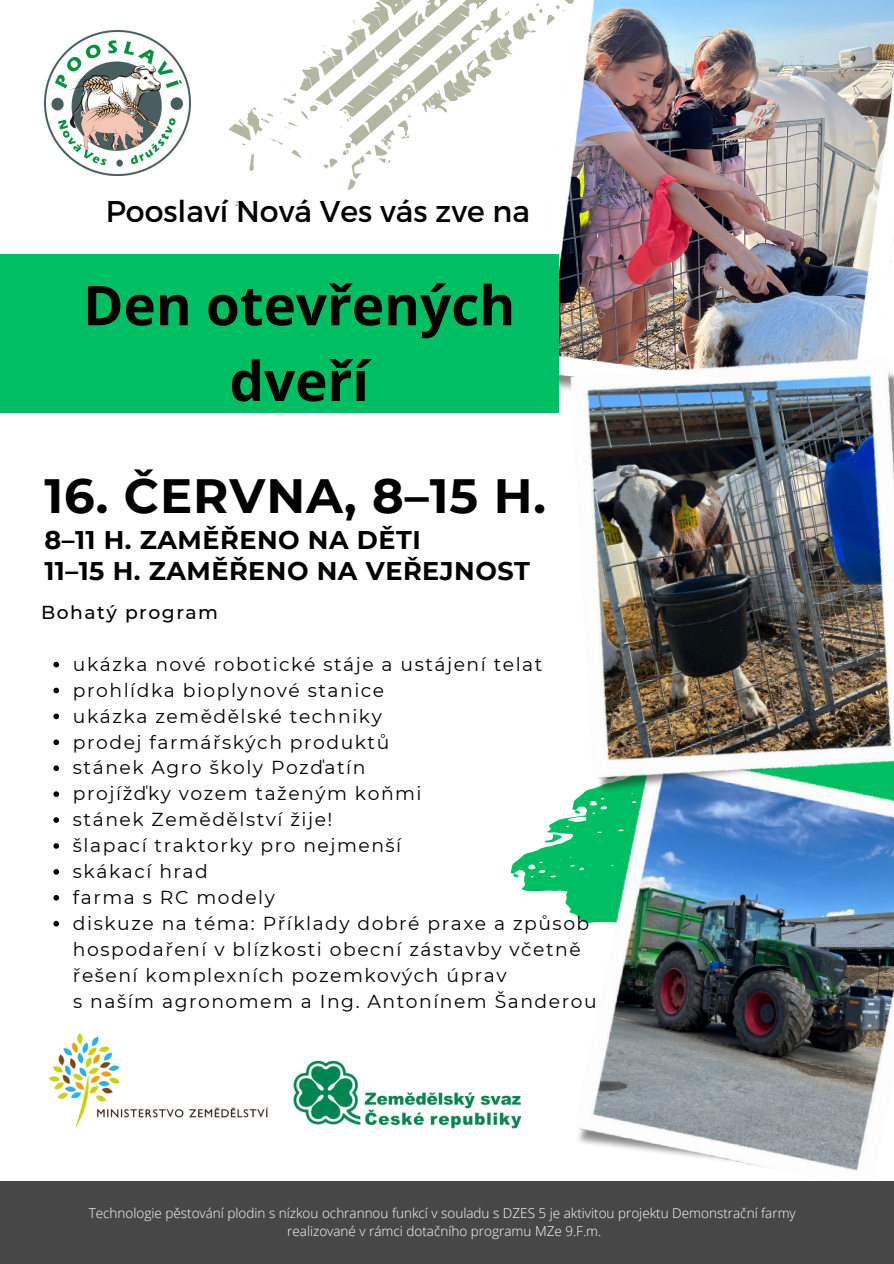
<style>
.page{position:relative;width:894px;height:1264px;background:#fff}
.page>*{position:absolute;margin:0;border:0;box-sizing:border-box;transform-origin:0 0}
.t1{font:700 54.75px/75.8px "Open Sans";color:#000;text-align:center}
.t2{font:700 48px "Montserrat";letter-spacing:.02em;color:#000}
.t3{font:30px "Montserrat";color:#000}
.t4{font:700 25.5px "Montserrat";letter-spacing:.02em;color:#000}
.t5{font:18.75px/26px "Montserrat";letter-spacing:.08em;color:#000}
.t6{font:500 18.75px "Montserrat";letter-spacing:.08em;color:#000}
.t7{font:300 13.5px/18px "Open Sans";color:#fff;text-align:center}
</style>
<div class="page">
<svg style="left:510px;top:817px;width:62px;height:97px"></svg>
<svg style="left:543px;top:833px;width:19px;height:10px"></svg>
<svg style="left:512px;top:873px;width:7px;height:4px"></svg>
<svg style="left:228px;top:0;width:300px;height:255px"></svg>
<img style="left:528px;top:0;width:365px;height:317px">
<img style="left:572px;top:817px;width:321px;height:354px">
<img style="left:558px;top:317px;width:335px;height:500px">
<svg style="left:53px;top:661px;width:6px;height:6px"></svg>
<svg style="left:53px;top:687px;width:6px;height:6px"></svg>
<svg style="left:53px;top:713px;width:6px;height:6px"></svg>
<svg style="left:53px;top:739px;width:6px;height:6px"></svg>
<svg style="left:53px;top:765px;width:6px;height:6px"></svg>
<svg style="left:53px;top:791px;width:6px;height:6px"></svg>
<svg style="left:53px;top:817px;width:6px;height:5px"></svg>
<svg style="left:53px;top:843px;width:6px;height:5px"></svg>
<svg style="left:53px;top:869px;width:6px;height:5px"></svg>
<svg style="left:53px;top:895px;width:6px;height:5px"></svg>
<svg style="left:53px;top:920px;width:6px;height:6px"></svg>
<img style="left:44px;top:31px;width:147px;height:145px">
<img style="left:293px;top:1060px;width:229px;height:69px">
<img style="left:48px;top:1033px;width:220px;height:95px">
<div style="left:0;top:1181px;width:893px;height:82px;background:#474747"></div>
<div style="left:0;top:255px;width:558px;height:158px;background:#00bf63"></div>
<p class="t3" style="left:106px;top:191px;width:426px">Pooslaví Nová Ves vás zve na</p>
<p class="t1" style="left:83px;top:266px;width:433px">Den otevřených dveří</p>
<p class="t2" style="left:44px;top:467px;width:503px">16. ČERVNA, 8–15 H.</p>
<p class="t4" style="left:44px;top:524px;width:378px">8–11 H. ZAMĚŘENO NA DĚTI</p>
<p class="t4" style="left:44px;top:555px;width:487px">11–15 H. ZAMĚŘENO NA VEŘEJNOST</p>
<p class="t6" style="left:41px;top:601px;width:178px">Bohatý program</p>
<p class="t5" style="left:73px;top:651px;width:471px">ukázka nové robotické stáje a ustájení telat</p>
<p class="t5" style="left:73px;top:677px;width:313px">prohlídka bioplynové stanice</p>
<p class="t5" style="left:73px;top:703px;width:310px">ukázka zemědělské techniky</p>
<p class="t5" style="left:73px;top:728px;width:318px">prodej farmářských produktů</p>
<p class="t5" style="left:73px;top:754px;width:294px">stánek Agro školy Pozďatín</p>
<p class="t5" style="left:73px;top:780px;width:350px">projížďky vozem taženým koňmi</p>
<p class="t5" style="left:73px;top:806px;width:261px">stánek Zemědělství žije!</p>
<p class="t5" style="left:73px;top:832px;width:330px">šlapací traktorky pro nejmenší</p>
<p class="t5" style="left:73px;top:858px;width:136px">skákací hrad</p>
<p class="t5" style="left:73px;top:884px;width:203px">farma s RC modely</p>
<p class="t5" style="left:73px;top:910px;width:517px">diskuze na téma: Příklady dobré praxe a způsob hospodaření v blízkosti obecní zástavby včetně řešení komplexních pozemkových úprav</p>
<p class="t5" style="left:73px;top:987px;width:525px">s naším agronomem a Ing. Antonínem Šanderou</p>
<p class="t7" style="left:89px;top:1203px;width:708px">Technologie pěstování plodin s nízkou ochrannou funkcí v souladu s DZES 5 je aktivitou projektu Demonstrační farmy realizované v rámci dotačního programu MZe 9.F.m.</p>
</div>
